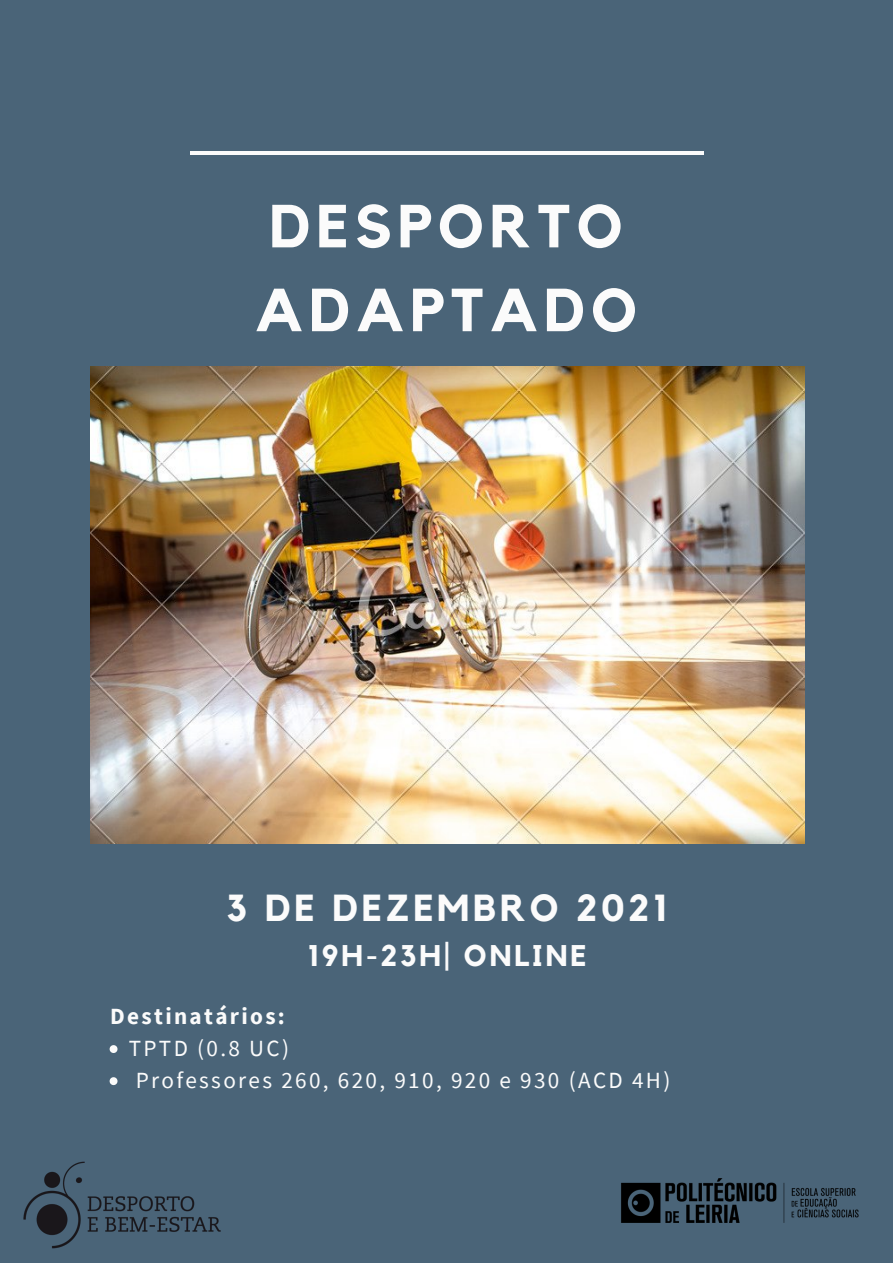
<style>
.page{position:relative;width:893px;height:1263px;background:#4a6478}
.page>*{position:absolute;margin:0;border:0;box-sizing:border-box;transform-origin:0 0}
.t1{font:700 60px/83.8px "Kollektif";letter-spacing:.1em;color:#fbfbfb}
.t2{font:700 37.5px "Kollektif";letter-spacing:.1em;color:#fbfbfb}
.t3{font:700 29.78px "Kollektif";letter-spacing:.1em;color:#fbfbfb}
.t4{font:23.17px "Source Sans Pro";letter-spacing:.1em;color:#fbfbfb}
.t5{font:700 23.17px "Source Sans Pro";letter-spacing:.1em;color:#fbfbfb}
</style>
<div class="page">
<hr style="left:190px;top:151px;width:513px;height:4px;background:#fbfbfb">
<img style="left:621px;top:1178px;width:238px;height:45px">
<img style="left:90px;top:367px;width:715px;height:476px">
<svg style="left:110px;top:1045px;width:7px;height:8px"></svg>
<svg style="left:110px;top:1077px;width:7px;height:8px"></svg>
<img style="left:23px;top:1161px;width:198px;height:88px">
<p class="t1" style="left:255px;top:187px;width:383px">DESPORTO<br>ADAPTADO</p>
<p class="t2" style="left:227px;top:891px;width:442px">3 DE DEZEMBRO 2021</p>
<p class="t3" style="left:308px;top:942px;width:280px">19H-23H| ONLINE</p>
<p class="t5" style="left:110px;top:1001px;width:176px">Destinatários:</p>
<p class="t4" style="left:129px;top:1033px;width:162px">TPTD (0.8 UC)</p>
<p class="t4" style="left:136px;top:1066px;width:536px">Professores 260, 620, 910, 920 e 930 (ACD 4H)</p>
</div>
